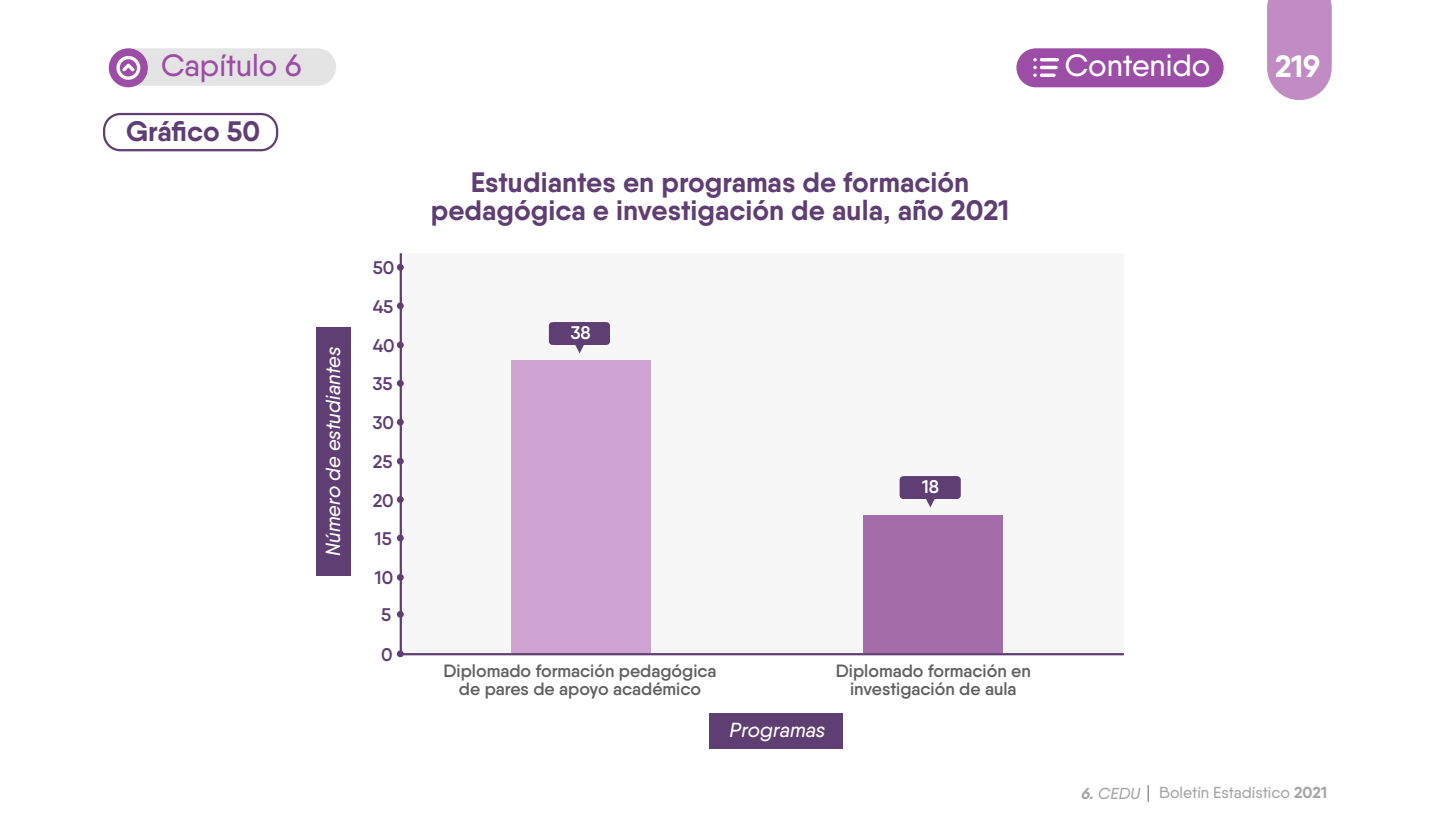
<style>
.page{position:relative;width:1440px;height:835px;background:#fff}
.page>*{position:absolute;margin:0;border:0;box-sizing:border-box;transform-origin:0 0}
.t1{font:500 30.75px "Qanelas";color:#9c4da5}
.t2{font:500 30.75px "Qanelas";color:#fff}
.t3{font:700 30.75px "Qanelas";color:#fff}
.t4{font:700 28.12px/28.1px "Qanelas";color:#5f3e73;text-align:center}
.t5{font:italic 500 20.4px "Qanelas";color:#fff}
.t6{font:600 18.3px "Qanelas";color:#5f3e73}
.t7{font:600 18.3px "Qanelas";color:#fff}
.t8{font:600 17.77px/18px "Qanelas";color:#606060;text-align:center}
.t9{font:500 15.9px "Qanelas";color:#a6a6a6}
.s1{font-weight:700;font-style:italic}
.s2{font-style:italic}
.s3{font-weight:700}
</style>
<div class="page">
<div style="left:1016px;top:48px;width:208px;height:39px;background:#9c4da5;border-radius:19px"></div>
<div style="left:109px;top:48px;width:39px;height:39px;background:#9c4da5;border-radius:19px"></div>
<svg style="left:1267px;top:0;width:65px;height:100px"></svg>
<svg style="left:1033px;top:58px;width:26px;height:19px"></svg>
<svg style="left:116px;top:48px;width:220px;height:38px"></svg>
<svg style="left:1148px;top:785px;width:1px;height:16px"></svg>
<div style="left:103px;top:113px;width:175px;height:38px;border:2px solid #5f3e73;border-radius:16px"></div>
<div style="left:401px;top:253px;width:723px;height:401px;background:#f7f7f7"></div>
<div style="left:316px;top:328px;width:35px;height:248px;background:#5f3e73"></div>
<div style="left:710px;top:713px;width:133px;height:35px;background:#5f3e73"></div>
<div style="left:511px;top:361px;width:140px;height:291px;background:#cea3d1"></div>
<div style="left:863px;top:515px;width:140px;height:137px;background:#a46ca9"></div>
<hr style="left:397px;top:653px;width:727px;height:2px;background:#5f3e73">
<hr style="left:400px;top:253px;width:2px;height:403px;background:#5f3e73">
<div style="left:397px;top:611px;width:7px;height:6px;border:1px solid #5f3e73;border-radius:50%"></div>
<div style="left:397px;top:574px;width:7px;height:6px;border:1px solid #5f3e73;border-radius:50%"></div>
<div style="left:397px;top:534px;width:7px;height:7px;border:1px solid #5f3e73;border-radius:50%"></div>
<div style="left:397px;top:496px;width:7px;height:7px;border:1px solid #5f3e73;border-radius:50%"></div>
<div style="left:397px;top:458px;width:7px;height:6px;border:1px solid #5f3e73;border-radius:50%"></div>
<div style="left:397px;top:419px;width:7px;height:6px;border:1px solid #5f3e73;border-radius:50%"></div>
<div style="left:397px;top:380px;width:7px;height:6px;border:1px solid #5f3e73;border-radius:50%"></div>
<div style="left:397px;top:341px;width:7px;height:7px;border:1px solid #5f3e73;border-radius:50%"></div>
<div style="left:397px;top:302px;width:7px;height:7px;border:1px solid #5f3e73;border-radius:50%"></div>
<div style="left:397px;top:264px;width:7px;height:6px;border:1px solid #5f3e73;border-radius:50%"></div>
<div style="left:397px;top:650px;width:7px;height:7px;border:1px solid #5f3e73;border-radius:50%"></div>
<svg style="left:575px;top:345px;width:9px;height:8px"></svg>
<div style="left:549px;top:322px;width:61px;height:23px;background:#5f3e73;border-radius:4px"></div>
<svg style="left:926px;top:499px;width:9px;height:8px"></svg>
<div style="left:900px;top:476px;width:61px;height:23px;background:#5f3e73;border-radius:4px"></div>
<h1 class="t1" style="left:161px;top:47px;width:142px">Capítulo 6</h1>
<h1 class="t2" style="left:1065px;top:47px;width:147px">Contenido</h1>
<h1 class="t3" style="left:1275px;top:47px;width:47px">219</h1>
<h2 class="t4" style="left:126px;top:117px;width:135px">Gráfico 50</h2>
<p class="t5" style="left:320px;top:556px;width:211px;rotate:-90deg">Número de estudiantes</p>
<p class="t6" style="left:373px;top:256px;width:23px">50</p>
<p class="t6" style="left:373px;top:295px;width:22px">45</p>
<p class="t6" style="left:373px;top:334px;width:24px">40</p>
<p class="t6" style="left:373px;top:372px;width:22px">35</p>
<p class="t6" style="left:373px;top:411px;width:23px">30</p>
<p class="t6" style="left:373px;top:450px;width:21px">25</p>
<p class="t6" style="left:373px;top:489px;width:23px">20</p>
<p class="t6" style="left:375px;top:527px;width:18px">15</p>
<p class="t6" style="left:375px;top:566px;width:20px">10</p>
<p class="t6" style="left:381px;top:603px;width:12px">5</p>
<p class="t6" style="left:381px;top:643px;width:13px">0</p>
<h2 class="t4" style="left:431px;top:168px;width:580px">Estudiantes en programas de formación pedagógica e investigación de aula, año 2021</h2>
<p class="t7" style="left:571px;top:321px;width:22px">38</p>
<p class="t7" style="left:922px;top:475px;width:19px">18</p>
<p class="t8" style="left:444px;top:661px;width:274px">Diplomado formación pedagógica de pares de apoyo académico</p>
<p class="t5" style="left:729px;top:717px;width:98px">Programas</p>
<p class="t8" style="left:836px;top:661px;width:196px">Diplomado formación en investigación de aula</p>
<p class="t9" style="left:1081px;top:782px;width:247px"><span class="s1">6.</span> <span class="s2">CEDU</span> Boletín Estadístico <span class="s3">2021</span></p>
</div>
